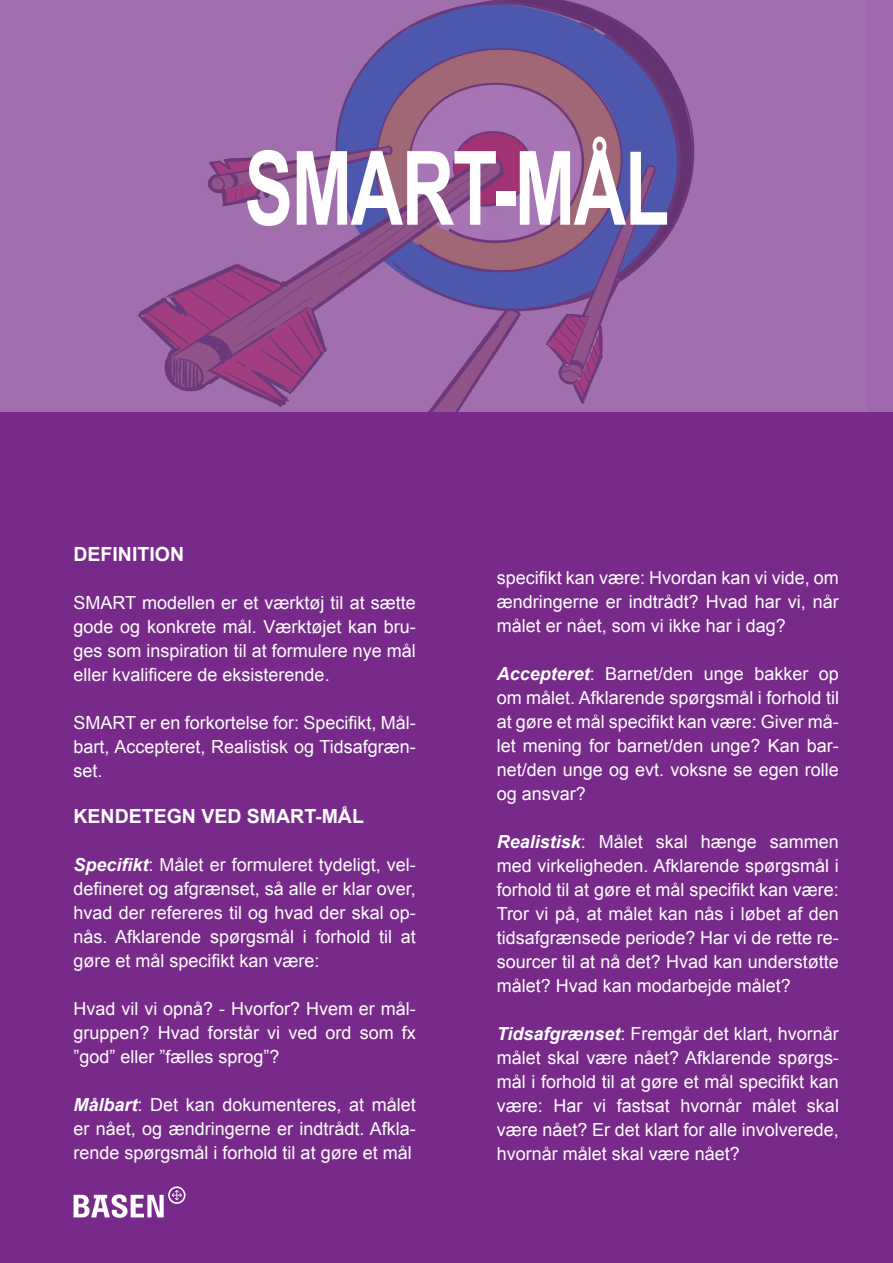
<style>
.page{position:relative;width:893px;height:1263px;background:#fff}
.page>*{position:absolute;margin:0;border:0;box-sizing:border-box;transform-origin:0 0}
.t1{font:700 102.75px "Arial";letter-spacing:-.02em;color:#fff;scale:.71 1}
.t2{font:700 19.5px "Arial";color:#fff}
.t3{font:18px/24px "Arial";color:#fff;text-align:justify}
.s1{font-weight:700;font-style:italic}
</style>
<div class="page">
<svg style="left:0;top:0;width:893px;height:412px;background:#9565a4"></svg>
<div style="left:0;top:412px;width:893px;height:851px;background:#782a8b"></div>
<svg style="left:74px;top:1186px;width:112px;height:32px"></svg>
<p class="t1" style="left:244px;top:121px;width:600px">SMART-MÅL</p>
<p class="t2" style="left:74px;top:541px;width:112px">DEFINITION</p>
<p class="t3" style="left:74px;top:590px;width:344px">SMART modellen er et værktøj til at sætte gode og konkrete mål. Værktøjet kan bru&shy;ges som inspiration til at formulere nye mål eller kvalificere de eksisterende.</p>
<p class="t3" style="left:74px;top:710px;width:344px">SMART er en forkortelse for: Specifikt, Mål&shy;bart, Accepteret, Realistisk og Tidsafgræn&shy;set.</p>
<p class="t2" style="left:74px;top:803px;width:292px">KENDETEGN VED SMART-MÅL</p>
<p class="t3" style="left:74px;top:853px;width:344px"><span class="s1">Specifikt</span>: Målet er formuleret tydeligt, vel&shy;defineret og afgrænset, så alle er klar over, hvad der refereres til og hvad der skal op&shy;nås. Afklarende spørgsmål i forhold til at gøre et mål specifikt kan være:</p>
<p class="t3" style="left:74px;top:997px;width:344px">Hvad vil vi opnå? - Hvorfor? Hvem er mål&shy;gruppen? Hvad forstår vi ved ord som fx ”god” eller ”fælles sprog”?</p>
<p class="t3" style="left:74px;top:1093px;width:344px"><span class="s1">Målbart</span>: Det kan dokumenteres, at målet er nået, og ændringerne er indtrådt. Afkla&shy;rende spørgsmål i forhold til at gøre et mål</p>
<p class="t3" style="left:497px;top:565px;width:344px">specifikt kan være: Hvordan kan vi vide, om ændringerne er indtrådt? Hvad har vi, når målet er nået, som vi ikke har i dag?</p>
<p class="t3" style="left:497px;top:661px;width:344px"><span class="s1">Accepteret</span>: Barnet/den unge bakker op om målet. Afklarende spørgsmål i forhold til at gøre et mål specifikt kan være: Giver må&shy;let mening for barnet/den unge? Kan bar&shy;net/den unge og evt. voksne se egen rolle og ansvar?</p>
<p class="t3" style="left:497px;top:829px;width:344px"><span class="s1">Realistisk</span>: Målet skal hænge sammen med virkeligheden. Afklarende spørgsmål i forhold til at gøre et mål specifikt kan være:<br>Tror vi på, at målet kan nås i løbet af den tidsafgrænsede periode? Har vi de rette re&shy;sourcer til at nå det? Hvad kan understøtte målet? Hvad kan modarbejde målet?</p>
<p class="t3" style="left:497px;top:1021px;width:344px"><span class="s1">Tidsafgrænset</span>: Fremgår det klart, hvornår målet skal være nået? Afklarende spørgs&shy;mål i forhold til at gøre et mål specifikt kan være: Har vi fastsat hvornår målet skal være nået? Er det klart for alle involverede, hvornår målet skal være nået?</p>
</div>
